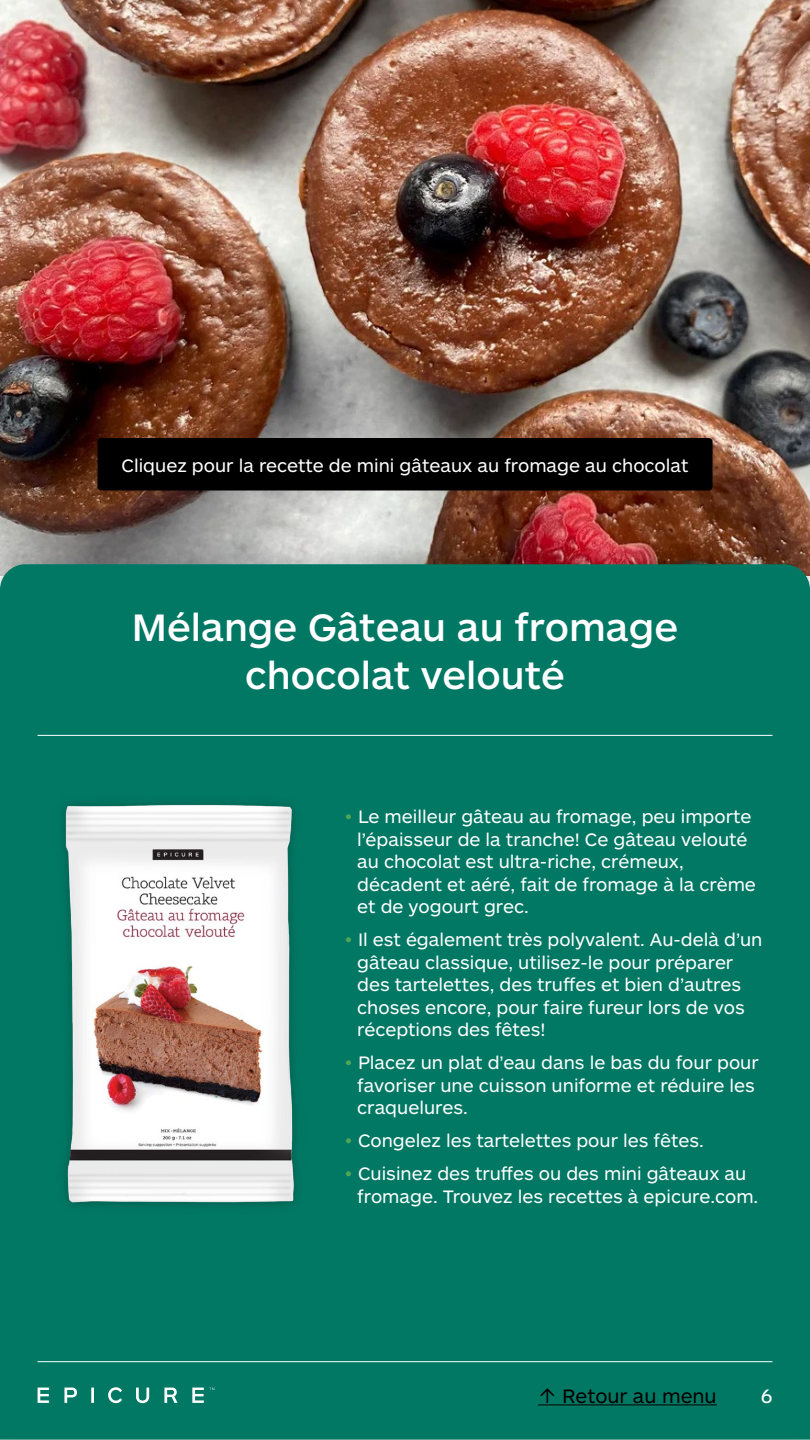
<style>
.page{position:relative;width:810px;height:1440px;background:#fff}
.page>*{position:absolute;margin:0;border:0;box-sizing:border-box;transform-origin:0 0}
.t1{font:500 39.75px/47.7px "ARS Maquette Pro";color:#fff;text-align:center}
.t2{font:20.25px "ARS Maquette Pro";color:#000}
.t3{font:20.25px "ARS Maquette Pro";color:#fff}
.t4{font:18.75px/22.5px "ARS Maquette Pro";color:#fff}
.s1{color:#50a655}
</style>
<div class="page">
<img style="left:0;top:0;width:810px;height:534px">
<div style="left:0;top:534px;width:810px;height:906px;background:#000;opacity:.17"></div>
<div style="left:0;top:564px;width:810px;height:876px;background:#007864"></div>
<hr style="left:38px;top:1361px;width:734px;height:1px;background:#fff">
<hr style="left:538px;top:1404px;width:179px;height:1px;background:#000">
<svg style="left:38px;top:1388px;width:11px;height:15px"></svg>
<svg style="left:64px;top:1388px;width:13px;height:15px"></svg>
<hr style="left:91px;top:1388px;width:3px;height:15px;background:#fff">
<svg style="left:136px;top:1388px;width:13px;height:15px"></svg>
<svg style="left:164px;top:1388px;width:13px;height:15px"></svg>
<svg style="left:192px;top:1388px;width:23px;height:15px"></svg>
<svg style="left:108px;top:1387px;width:14px;height:16px"></svg>
<hr style="left:38px;top:735px;width:734px;height:1px;background:#fff">
<div style="left:98px;top:438px;width:614px;height:52px;background:#000;border-radius:4px"></div>
<img style="left:30px;top:794px;width:302px;height:424px">
<p class="t4" style="left:121px;top:453px;width:569px">Cliquez pour la recette de mini gâteaux au fromage au chocolat</p>
<h1 class="t1" style="left:132px;top:601px;width:548px">Mélange Gâteau au fromage chocolat velouté</h1>
<p class="t4" style="left:357px;top:805px;width:400px;text-indent:-12px"><span class="s1">•</span> Le meilleur gâteau au fromage, peu importe l’épaisseur de la tranche! Ce gâteau velouté au chocolat est ultra-riche, crémeux, décadent et aéré, fait de fromage à la crème et de yogourt grec.</p>
<p class="t4" style="left:357px;top:928px;width:407px;text-indent:-12px"><span class="s1">•</span> Il est également très polyvalent. Au-delà d’un gâteau classique, utilisez-le pour préparer des tartelettes, des truffes et bien d’autres choses encore, pour faire fureur lors de vos réceptions des fêtes!</p>
<p class="t4" style="left:357px;top:1051px;width:403px;text-indent:-12px"><span class="s1">•</span> Placez un plat d’eau dans le bas du four pour favoriser une cuisson uniforme et réduire les craquelures.</p>
<p class="t4" style="left:345px;top:1129px;width:360px"><span class="s1">•</span> Congelez les tartelettes pour les fêtes.</p>
<p class="t4" style="left:357px;top:1162px;width:403px;text-indent:-12px"><span class="s1">•</span> Cuisinez des truffes ou des mini gâteaux au fromage. Trouvez les recettes à epicure.com.</p>
<p class="t2" style="left:538px;top:1383px;width:180px">↑ Retour au menu</p>
<p class="t3" style="left:761px;top:1383px;width:13px">6</p>
</div>
